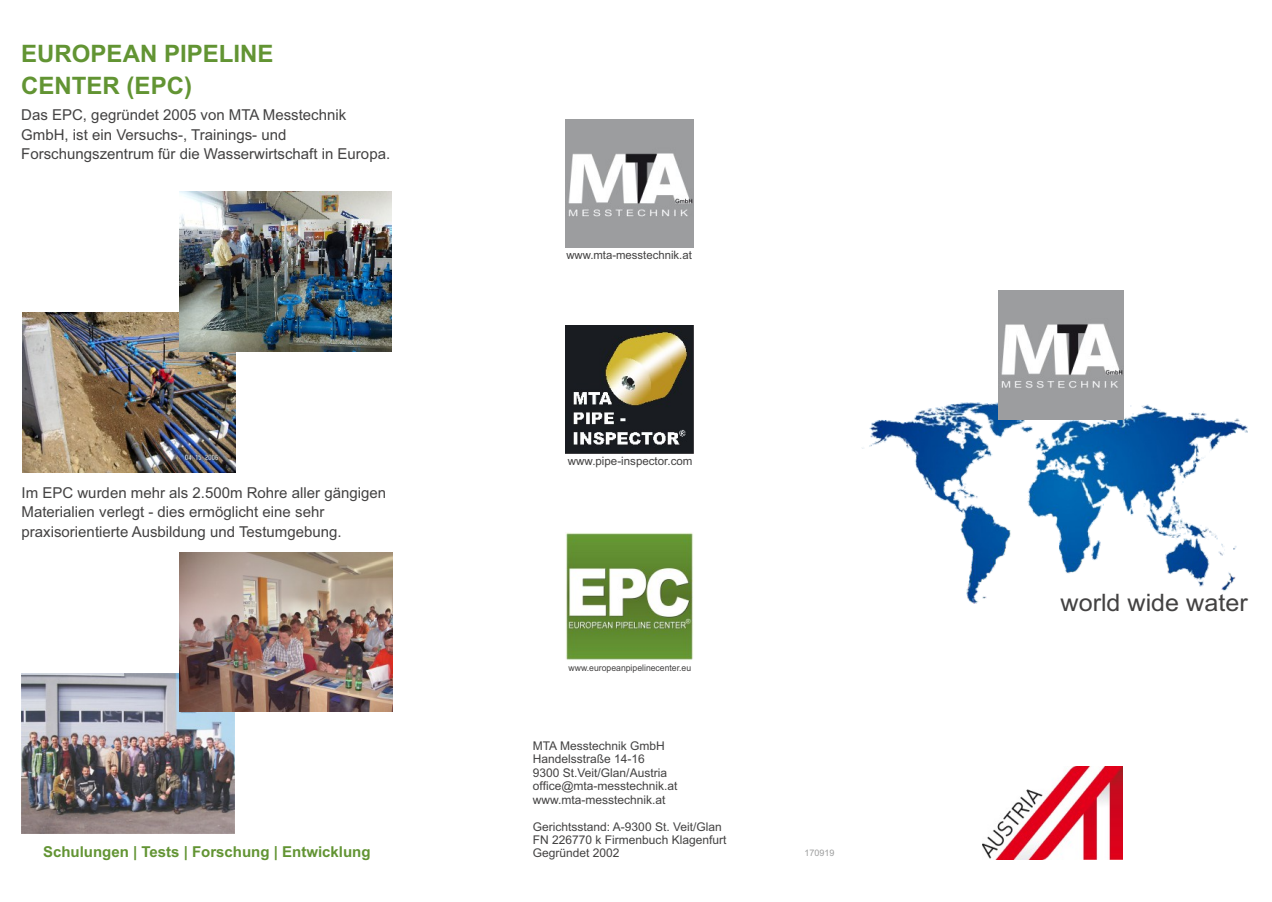
<style>
.page{position:relative;width:1272px;height:902px;background:#fff}
.page>*{position:absolute;margin:0;border:0;box-sizing:border-box;transform-origin:0 0}
.t1{font:700 24px/32.1px "Arial";color:#629433}
.t2{font:24px "Arial";color:#434242;scale:1.05 1}
.t3{font:15px/19.2px "Arial";color:#434242}
.t4{font:700 15px "Arial";color:#629433}
.t5{font:12px/13.4px "Arial";color:#434242}
.t6{font:11.55px "Arial";color:#434242}
.t7{font:9px "Arial";color:#434242;scale:.96 1}
.t8{font:9px "Arial";color:#9d9e9e}
</style>
<div class="page">
<img style="left:862px;top:399px;width:385px;height:205px">
<img style="left:998px;top:290px;width:125px;height:129px">
<img style="left:982px;top:766px;width:140px;height:93px">
<img style="left:566px;top:119px;width:127px;height:129px">
<img style="left:566px;top:325px;width:127px;height:128px">
<img style="left:566px;top:532px;width:127px;height:128px">
<img style="left:22px;top:312px;width:213px;height:160px">
<img style="left:179px;top:192px;width:213px;height:159px">
<img style="left:21px;top:673px;width:213px;height:159px">
<img style="left:179px;top:552px;width:213px;height:159px">
<h1 class="t1" style="left:21px;top:39px;width:254px">EUROPEAN PIPELINE<br>CENTER (EPC)</h1>
<p class="t3" style="left:21px;top:107px;width:370px">Das EPC, gegründet 2005 von MTA Messtechnik<br>GmbH, ist ein Versuchs-, Trainings- und<br>Forschungszentrum für die Wasserwirtschaft in Europa.</p>
<p class="t3" style="left:22px;top:484px;width:366px">Im EPC wurden mehr als 2.500m Rohre aller gängigen<br>Materialien verlegt - dies ermöglicht eine sehr praxisorientierte Ausbildung und Testumgebung.</p>
<p class="t4" style="left:43px;top:846px;width:329px">Schulungen | Tests | Forschung | Entwicklung</p>
<p class="t6" style="left:566px;top:251px;width:127px">www.mta-messtechnik.at</p>
<p class="t6" style="left:568px;top:457px;width:126px">www.pipe-inspector.com</p>
<p class="t7" style="left:568px;top:664px;width:129px">www.europeanpipelinecenter.eu</p>
<p class="t5" style="left:533px;top:740px;width:146px">MTA Messtechnik GmbH<br>Handelsstraße 14-16<br>9300 St.Veit/Glan/Austria office@mta-messtechnik.at www.mta-messtechnik.at</p>
<p class="t5" style="left:533px;top:820px;width:195px">Gerichtsstand: A-9300 St. Veit/Glan<br>FN 226770 k Firmenbuch Klagenfurt<br>Gegründet 2002</p>
<p class="t8" style="left:804px;top:849px;width:32px">170919</p>
<h1 class="t2" style="left:1060px;top:593px;width:180px">world wide water</h1>
</div>
